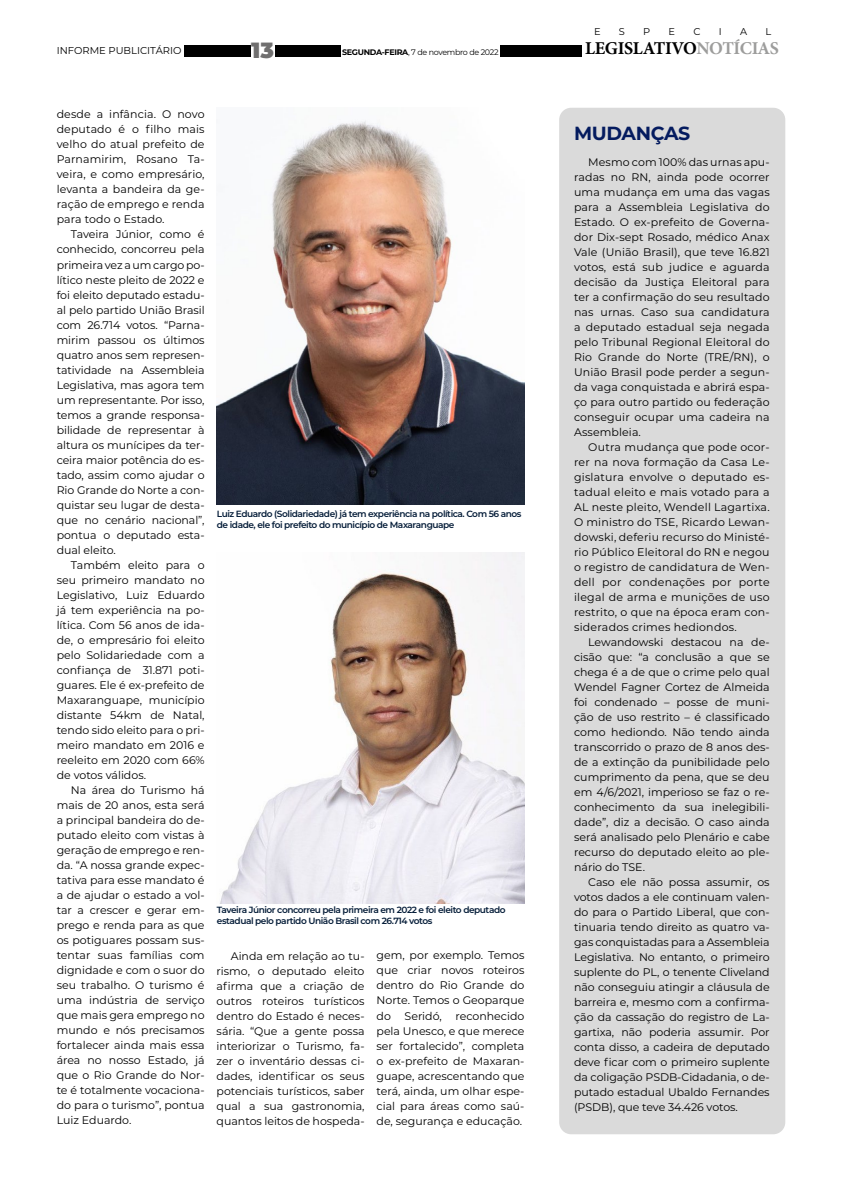
<style>
.page{position:relative;width:842px;height:1191px;background:#fff}
.page>*{position:absolute;margin:0;border:0;box-sizing:border-box;transform-origin:0 0}
.t1{font:900 22px "Montserrat";color:#706f6f}
.t2{font:700 19px "Montserrat";letter-spacing:-.02em;color:#041b5f}
.t3{font:700 18.1px "Minion Pro";letter-spacing:-.025em;color:#000}
.t4{font:11px/15px "Montserrat";color:#000;text-align:justify}
.t5{font:10px "Montserrat";color:#000}
.t6{font:9.8px "Montserrat";color:#000}
.t7{font:600 9px/10.8px "Montserrat";letter-spacing:-.05em;color:#041c38}
.t8{font:8px "Montserrat";letter-spacing:-.04em;color:#000}
.s1{font-weight:700}
.s2{color:#9d9d9c}
</style>
<div class="page">
<div style="left:500px;top:45px;width:81px;height:12px;background:#000"></div>
<div style="left:184px;top:45px;width:157px;height:12px;background:#000"></div>
<div style="left:251px;top:37px;width:23px;height:22px;background:#fff"></div>
<div style="left:559px;top:108px;width:226px;height:1026px;background:#dadada;border-radius:12px"></div>
<img style="left:217px;top:120px;width:307px;height:385px">
<img style="left:220px;top:553px;width:304px;height:350px">
<p class="t6" style="left:594px;top:25px;width:8px">E</p>
<p class="t6" style="left:619px;top:25px;width:8px">S</p>
<p class="t6" style="left:643px;top:25px;width:9px">P</p>
<p class="t6" style="left:669px;top:25px;width:8px">E</p>
<p class="t6" style="left:693px;top:25px;width:9px">C</p>
<p class="t6" style="left:719px;top:25px;width:4px">I</p>
<p class="t6" style="left:740px;top:25px;width:9px">A</p>
<p class="t6" style="left:765px;top:25px;width:7px">L</p>
<p class="t5" style="left:57px;top:44px;width:126px">INFORME PUBLICITÁRIO</p>
<p class="t8" style="left:342px;top:47px;width:158px"><span class="s1">SEGUNDA-FEIRA</span>, 7 de novembro de 2022</p>
<h3 class="t3" style="left:585px;top:36px;width:195px">LEGISLATIVO<span class="s2">NOTÍCIAS</span></h3>
<h1 class="t1" style="left:251px;top:34px;width:24px">13</h1>
<p class="t4" style="left:57px;top:107px;width:149px">desde a infância. O novo deputado é o filho mais velho do atual prefeito de Parnamirim, Rosano Ta&shy;veira, e como empresário, levanta a bandeira da ge&shy;ração de emprego e renda para todo o Estado.</p>
<p class="t4" style="left:57px;top:227px;width:149px;text-indent:14px">Taveira Júnior, como é conhecido, concorreu pela primeira vez a um cargo po&shy;lítico neste pleito de 2022 e foi eleito deputado estadu&shy;al pelo partido União Brasil com 26.714 votos. “Parna&shy;mirim passou os últimos quatro anos sem represen&shy;tatividade na Assembleia Legislativa, mas agora tem um representante. Por isso, temos a grande responsa&shy;bilidade de representar à altura os munícipes da ter&shy;ceira maior potência do es&shy;tado, assim como ajudar o Rio Grande do Norte a con&shy;quistar seu lugar de desta&shy;que no cenário nacional”, pontua o deputado esta&shy;dual eleito.</p>
<p class="t4" style="left:57px;top:557px;width:149px;text-indent:14px">Também eleito para o seu primeiro mandato no Legislativo, Luiz Eduardo já tem experiência na po&shy;lítica. Com 56 anos de ida&shy;de, o empresário foi eleito pelo Solidariedade com a confiança de 31.871 poti&shy;guares. Ele é ex-prefeito de Maxaranguape, município distante 54km de Natal, tendo sido eleito para o pri&shy;meiro mandato em 2016 e reeleito em 2020 com 66% de votos válidos.</p>
<p class="t4" style="left:57px;top:782px;width:149px;text-indent:14px">Na área do Turismo há mais de 20 anos, esta será a principal bandeira do de&shy;putado eleito com vistas à geração de emprego e ren&shy;da. “A nossa grande expec&shy;tativa para esse mandato é a de ajudar o estado a vol&shy;tar a crescer e gerar em&shy;prego e renda para as que os potiguares possam sus&shy;tentar suas famílias com dignidade e com o suor do seu trabalho. O turismo é uma indústria de serviço que mais gera emprego no mundo e nós precisamos fortalecer ainda mais essa área no nosso Estado, já que o Rio Grande do Nor&shy;te é totalmente vocaciona&shy;do para o turismo”, pontua Luiz Eduardo.</p>
<p class="t7" style="left:217px;top:508px;width:306px">Luiz Eduardo (Solidariedade) já tem experiência na política. Com 56 anos de idade, ele foi prefeito do município de Maxaranguape</p>
<p class="t7" style="left:217px;top:904px;width:290px">Taveira Júnior concorreu pela primeira em 2022 e foi eleito deputado estadual pelo partido União Brasil com 26.714 votos</p>
<p class="t4" style="left:217px;top:948px;width:149px;text-indent:14px">Ainda em relação ao tu&shy;rismo, o deputado eleito afirma que a criação de outros roteiros turísticos dentro do Estado é neces&shy;sária. “Que a gente possa interiorizar o Turismo, fa&shy;zer o inventário dessas ci&shy;dades, identificar os seus potenciais turísticos, saber qual a sua gastronomia, quantos leitos de hospeda-</p>
<p class="t4" style="left:377px;top:947px;width:149px">gem, por exemplo. Temos que criar novos roteiros dentro do Rio Grande do Norte. Temos o Geoparque do Seridó, reconhecido pela Unesco, e que merece ser fortalecido”, completa o ex-prefeito de Maxaran&shy;guape, acrescentando que terá, ainda, um olhar espe&shy;cial para áreas como saú&shy;de, segurança e educação.</p>
<h2 class="t2" style="left:574px;top:120px;width:118px">MUDANÇAS</h2>
<p class="t4" style="left:574px;top:154px;width:197px;text-indent:14px">Mesmo com 100% das urnas apu&shy;radas no RN, ainda pode ocorrer uma mudança em uma das vagas para a Assembleia Legislativa do Estado. O ex-prefeito de Governa&shy;dor Dix-sept Rosado, médico Anax Vale (União Brasil), que teve 16.821 votos, está sub judice e aguarda decisão da Justiça Eleitoral para ter a confirmação do seu resultado nas urnas. Caso sua candidatura a deputado estadual seja negada pelo Tribunal Regional Eleitoral do Rio Grande do Norte (TRE/RN), o União Brasil pode perder a segun&shy;da vaga conquistada e abrirá espa&shy;ço para outro partido ou federação conseguir ocupar uma cadeira na Assembleia.</p>
<p class="t4" style="left:574px;top:439px;width:197px;text-indent:14px">Outra mudança que pode ocor&shy;rer na nova formação da Casa Le&shy;gislatura envolve o deputado es&shy;tadual eleito e mais votado para a AL neste pleito, Wendell Lagartixa.<br>O ministro do TSE, Ricardo Lewan&shy;dowski, deferiu recurso do Ministé&shy;rio Público Eleitoral do RN e negou o registro de candidatura de Wen&shy;dell por condenações por porte ilegal de arma e munições de uso restrito, o que na época eram con&shy;siderados crimes hediondos.</p>
<p class="t4" style="left:574px;top:634px;width:197px;text-indent:14px">Lewandowski destacou na de&shy;cisão que: “a conclusão a que se chega é a de que o crime pelo qual Wendel Fagner Cortez de Almeida foi condenado – posse de muni&shy;ção de uso restrito – é classificado como hediondo. Não tendo ainda transcorrido o prazo de 8 anos des&shy;de a extinção da punibilidade pelo cumprimento da pena, que se deu em 4/6/2021, imperioso se faz o re&shy;conhecimento da sua inelegibili&shy;dade”, diz a decisão. O caso ainda será analisado pelo Plenário e cabe recurso do deputado eleito ao ple&shy;nário do TSE.</p>
<p class="t4" style="left:574px;top:874px;width:197px;text-indent:14px">Caso ele não possa assumir, os votos dados a ele continuam valen&shy;do para o Partido Liberal, que con&shy;tinuaria tendo direito as quatro va&shy;gas conquistadas para a Assembleia Legislativa. No entanto, o primeiro suplente do PL, o tenente Cliveland não conseguiu atingir a cláusula de barreira e, mesmo com a confirma&shy;ção da cassação do registro de La&shy;gartixa, não poderia assumir. Por conta disso, a cadeira de deputado deve ficar com o primeiro suplente da coligação PSDB-Cidadania, o de&shy;putado estadual Ubaldo Fernandes (PSDB), que teve 34.426 votos.</p>
</div>
